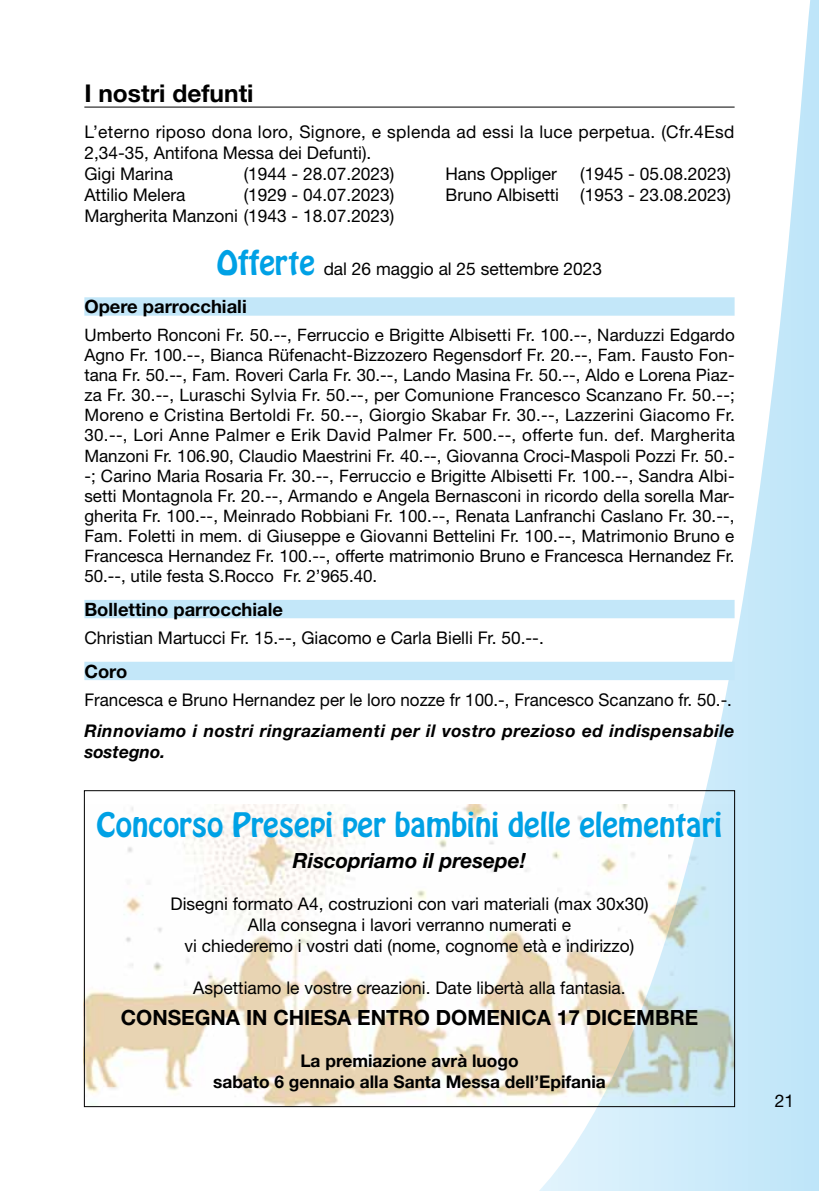
<style>
.page{position:relative;width:819px;height:1191px;background:#fff}
.page>*{position:absolute;margin:0;border:0;box-sizing:border-box;transform-origin:0 0}
.t1{font:29.75px "Hobo Std";color:#00a1e5}
.t2{font:700 24.5px "Helvetica Neue LT Std";color:#000}
.t3{font:700 21px "Helvetica Neue LT Std";color:#000}
.t4{font:italic 700 21px "Helvetica Neue LT Std";color:#000}
.t5{font:700 18.38px "Helvetica Neue LT Std";color:#000}
.t6{font:17.5px/21px "Helvetica Neue LT Std";color:#000;text-align:right}
.t7{font:17.5px/21px "Helvetica Neue LT Std";letter-spacing:.02em;color:#000}
.t8{font:italic 700 17.5px/21px "Helvetica Neue LT Std";letter-spacing:.025em;color:#000}
.t9{font:700 17.5px/21px "Helvetica Neue LT Std";color:#000;text-align:center}
.t10{font:17.15px/20.1px "Helvetica Neue LT Std";color:#000;text-align:justify}
.s1{font-family:"Hobo Std";font-size:29.75px;color:#00a1e5}
</style>
<div class="page">
<svg style="left:439px;top:0;width:380px;height:1191px"></svg>
<img style="left:86px;top:804px;width:647px;height:301px">
<hr style="left:84px;top:107px;width:650px;height:1px;background:#000">
<div style="left:84px;top:297px;width:650px;height:19px;background:#c3e7f9"></div>
<div style="left:84px;top:600px;width:650px;height:18px;background:#c3e7f9"></div>
<div style="left:84px;top:662px;width:650px;height:18px;background:#c3e7f9"></div>
<h2 class="t2" style="left:84px;top:78px;width:171px">I nostri defunti</h2>
<p class="t7" style="left:84px;top:121px;width:651px">L’eterno riposo dona loro, Signore, e splenda ad essi la luce perpetua. (Cfr.4Esd<br>2,34-35, Antifona Messa dei Defunti).<br>Gigi Marina</p>
<p class="t6" style="left:244px;top:163px;width:152px">(1944 - 28.07.2023)</p>
<p class="t6" style="left:445px;top:163px;width:113px">Hans Oppliger</p>
<p class="t6" style="left:445px;top:163px;width:287px">(1945 - 05.08.2023)<br>Bruno Albisetti (1953 - 23.08.2023)</p>
<p class="t6" style="left:84px;top:184px;width:311px">(1929 - 04.07.2023)<br>Margherita Manzoni (1943 - 18.07.2023)</p>
<p class="t6" style="left:84px;top:184px;width:103px">Attilio Melera</p>
<p class="t6" style="left:217px;top:258px;width:387px"><span class="s1">Offerte</span> dal 26 maggio al 25 settembre 2023</p>
<p class="t5" style="left:84px;top:295px;width:164px">Opere parrocchiali</p>
<p class="t10" style="left:84px;top:324px;width:652px">Umberto Ronconi Fr. 50.--, Ferruccio e Brigitte Albisetti Fr. 100.--, Narduzzi Edgardo Agno Fr. 100.--, Bianca Rüfenacht-Bizzozero Regensdorf Fr. 20.--, Fam. Fausto Fon&shy;tana Fr. 50.--, Fam. Roveri Carla Fr. 30.--, Lando Masina Fr. 50.--, Aldo e Lorena Piaz&shy;za Fr. 30.--, Luraschi Sylvia Fr. 50.--, per Comunione Francesco Scanzano Fr. 50.--; Moreno e Cristina Bertoldi Fr. 50.--, Giorgio Skabar Fr. 30.--, Lazzerini Giacomo Fr.<br>30.--, Lori Anne Palmer e Erik David Palmer Fr. 500.--, offerte fun. def. Margherita Manzoni Fr. 106.90, Claudio Maestrini Fr. 40.--, Giovanna Croci-Maspoli Pozzi Fr. 50.- -; Carino Maria Rosaria Fr. 30.--, Ferruccio e Brigitte Albisetti Fr. 100.--, Sandra Albi&shy;setti Montagnola Fr. 20.--, Armando e Angela Bernasconi in ricordo della sorella Mar&shy;gherita Fr. 100.--, Meinrado Robbiani Fr. 100.--, Renata Lanfranchi Caslano Fr. 30.--, Fam. Foletti in mem. di Giuseppe e Giovanni Bettelini Fr. 100.--, Matrimonio Bruno e Francesca Hernandez Fr. 100.--, offerte matrimonio Bruno e Francesca Hernandez Fr.<br>50.--, utile festa S.Rocco Fr. 2’965.40.</p>
<p class="t5" style="left:84px;top:598px;width:200px">Bollettino parrocchiale</p>
<p class="t6" style="left:84px;top:627px;width:461px">Christian Martucci Fr. 15.--, Giacomo e Carla Bielli Fr. 50.--.</p>
<p class="t5" style="left:84px;top:659px;width:44px">Coro</p>
<p class="t6" style="left:84px;top:689px;width:649px">Francesca e Bruno Hernandez per le loro nozze fr 100.-, Francesco Scanzano fr. 50.-.</p>
<p class="t8" style="left:84px;top:720px;width:651px">Rinnoviamo i nostri ringraziamenti per il vostro prezioso ed indispensabile sostegno.</p>
<h1 class="t1" style="left:97px;top:804px;width:627px">Concorso Presepi per bambini delle elementari</h1>
<p class="t4" style="left:293px;top:847px;width:234px">Riscopriamo il presepe!</p>
<p class="t6" style="left:170px;top:892px;width:479px;text-align:center">Disegni formato A4, costruzioni con vari materiali (max 30x30)<br>Alla consegna i lavori verranno numerati e<br>vi chiederemo i vostri dati (nome, cognome età e indirizzo)</p>
<p class="t6" style="left:193px;top:976px;width:434px">Aspettiamo le vostre creazioni. Date libertà alla fantasia.</p>
<p class="t3" style="left:121px;top:1004px;width:579px">CONSEGNA IN CHIESA ENTRO DOMENICA 17 DICEMBRE</p>
<p class="t9" style="left:213px;top:1049px;width:394px">La premiazione avrà luogo<br>sabato 6 gennaio alla Santa Messa dell’Epifania</p>
<p class="t6" style="left:774px;top:1090px;width:21px">21</p>
</div>
